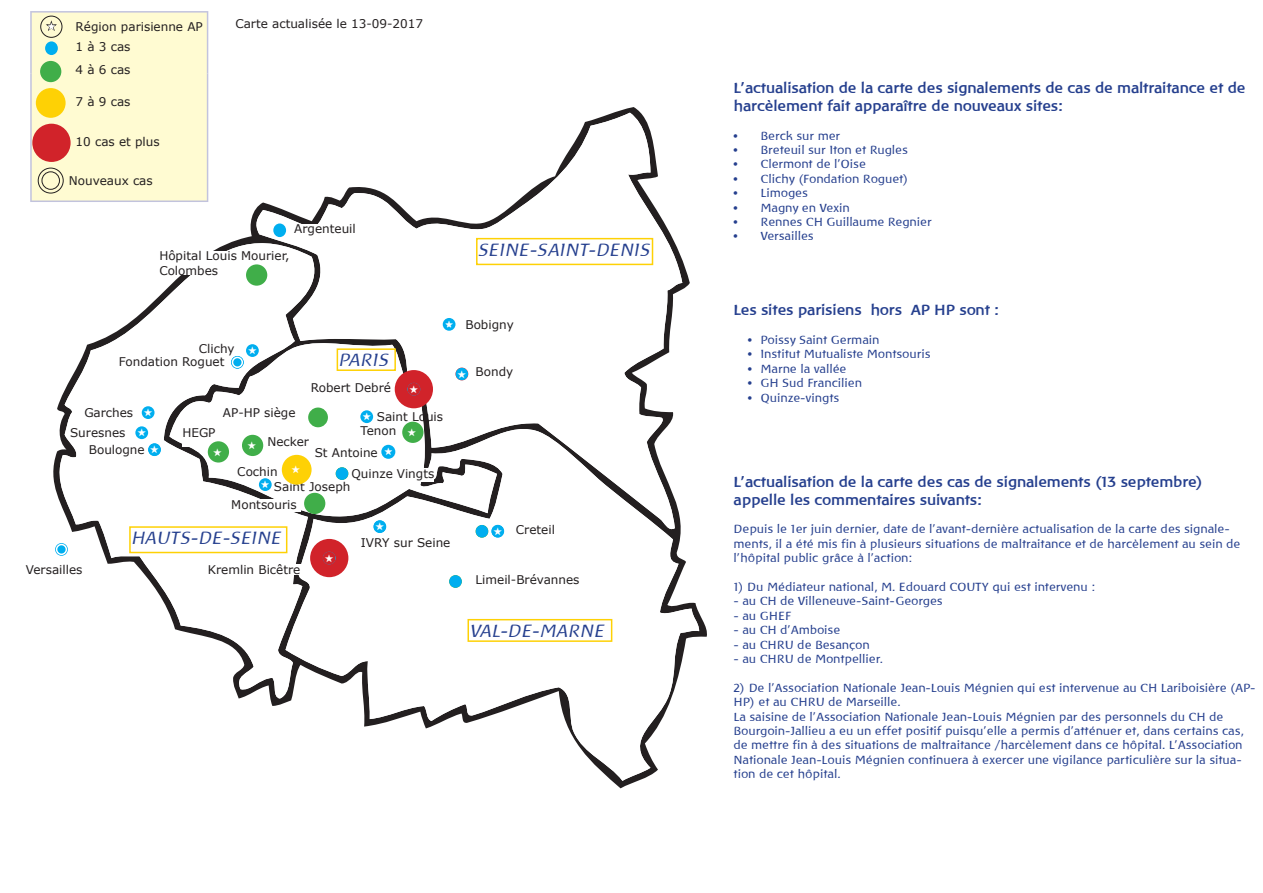
<style>
.page{position:relative;width:1263px;height:893px;background:#fff}
.page>*{position:absolute;margin:0;border:0;box-sizing:border-box;transform-origin:0 0}
.t1{font:italic 18px "Baar Philos";color:#253f8e}
.t2{font:700 15px/18px "Baar Philos";color:#253f8e}
.t3{font:12px/14.4px "Baar Philos";color:#253f8e}
.t4{font:12px/14.4px "Verdana";color:#231f20}
</style>
<div class="page">
<svg style="left:322px;top:113px;width:360px;height:308px"></svg>
<svg style="left:53px;top:202px;width:269px;height:496px"></svg>
<svg style="left:169px;top:338px;width:328px;height:183px"></svg>
<svg style="left:285px;top:421px;width:414px;height:360px"></svg>
<div style="left:159px;top:251px;width:135px;height:24px;background:#fff"></div>
<div style="left:294px;top:224px;width:89px;height:13px;background:#fff"></div>
<div style="left:273px;top:223px;width:13px;height:14px;background:#00aeef;border-radius:50%"></div>
<div style="left:26px;top:564px;width:63px;height:10px;background:#fff"></div>
<div style="left:476px;top:525px;width:12px;height:13px;background:#00aeef;border-radius:50%"></div>
<div style="left:455px;top:368px;width:13px;height:12px;background:#00aeef;border-radius:50%"></div>
<div style="left:310px;top:539px;width:38px;height:38px;background:#d1232a;border-radius:50%"></div>
<div style="left:208px;top:564px;width:101px;height:11px;background:#fff"></div>
<div style="left:449px;top:575px;width:13px;height:13px;background:#00aeef;border-radius:50%"></div>
<svg style="left:142px;top:406px;width:13px;height:13px"></svg>
<svg style="left:148px;top:443px;width:13px;height:13px"></svg>
<svg style="left:491px;top:525px;width:13px;height:13px"></svg>
<div style="left:246px;top:264px;width:21px;height:22px;background:#40ae49;border-radius:50%"></div>
<svg style="left:135px;top:426px;width:13px;height:13px"></svg>
<svg style="left:246px;top:344px;width:13px;height:13px"></svg>
<div style="left:443px;top:318px;width:12px;height:13px;background:#00aeef;border-radius:50%"></div>
<div style="left:308px;top:408px;width:20px;height:19px;background:#40ae49;border-radius:50%"></div>
<div style="left:182px;top:428px;width:38px;height:18px;background:#fff"></div>
<div style="left:208px;top:441px;width:21px;height:22px;background:#40ae49;border-radius:50%"></div>
<div style="left:361px;top:425px;width:38px;height:19px;background:#fff"></div>
<div style="left:402px;top:422px;width:21px;height:21px;background:#40ae49;border-radius:50%"></div>
<div style="left:351px;top:468px;width:83px;height:14px;background:#fff"></div>
<div style="left:237px;top:467px;width:41px;height:9px;background:#fff"></div>
<div style="left:315px;top:447px;width:73px;height:13px;background:#fff"></div>
<div style="left:361px;top:538px;width:104px;height:10px;background:#fff"></div>
<div style="left:267px;top:437px;width:45px;height:13px;background:#fff"></div>
<svg style="left:373px;top:520px;width:13px;height:13px"></svg>
<div style="left:311px;top:383px;width:83px;height:14px;background:#fff"></div>
<div style="left:395px;top:370px;width:38px;height:38px;background:#d1232a;border-radius:50%"></div>
<svg style="left:408px;top:383px;width:12px;height:13px"></svg>
<div style="left:381px;top:445px;width:14px;height:14px;background:#00aeef;border-radius:50%"></div>
<div style="left:336px;top:467px;width:12px;height:13px;background:#00aeef;border-radius:50%"></div>
<div style="left:304px;top:493px;width:21px;height:21px;background:#40ae49;border-radius:50%"></div>
<div style="left:231px;top:500px;width:70px;height:12px;background:#fff"></div>
<div style="left:129px;top:526px;width:158px;height:27px;border:2px solid #fed105"></div>
<div style="left:476px;top:238px;width:177px;height:27px;border:2px solid #fed105"></div>
<div style="left:337px;top:348px;width:59px;height:23px;border:2px solid #fed105"></div>
<div style="left:467px;top:619px;width:145px;height:23px;border:2px solid #fed105"></div>
<svg style="left:360px;top:410px;width:13px;height:13px"></svg>
<svg style="left:259px;top:478px;width:13px;height:13px"></svg>
<div style="left:362px;top:412px;width:9px;height:9px;background:#00aeef;border-radius:50%"></div>
<div style="left:282px;top:455px;width:30px;height:30px;background:#fed105;border-radius:50%"></div>
<div style="left:242px;top:435px;width:21px;height:21px;background:#40ae49;border-radius:50%"></div>
<svg style="left:55px;top:543px;width:13px;height:13px"></svg>
<div style="left:53px;top:541px;width:17px;height:17px;border:1px solid #fff;border-radius:50%"></div>
<div style="left:56px;top:544px;width:11px;height:11px;border:1px solid #fff;border-radius:50%"></div>
<svg style="left:231px;top:356px;width:13px;height:13px"></svg>
<div style="left:229px;top:354px;width:17px;height:17px;border:1px solid #fff;border-radius:50%"></div>
<div style="left:232px;top:357px;width:11px;height:11px;border:1px solid #fff;border-radius:50%"></div>
<svg style="left:144px;top:408px;width:8px;height:8px"></svg>
<svg style="left:150px;top:445px;width:9px;height:8px"></svg>
<svg style="left:494px;top:527px;width:8px;height:8px"></svg>
<svg style="left:138px;top:429px;width:8px;height:7px"></svg>
<svg style="left:248px;top:346px;width:8px;height:8px"></svg>
<svg style="left:30px;top:11px;width:178px;height:191px;background:#f7efc6"></svg>
<svg style="left:376px;top:522px;width:8px;height:8px"></svg>
<svg style="left:410px;top:385px;width:8px;height:8px"></svg>
<svg style="left:261px;top:480px;width:8px;height:8px"></svg>
<p class="t4" style="left:76px;top:19px;width:129px">Région parisienne AP</p>
<p class="t4" style="left:235px;top:16px;width:189px">Carte actualisée le 13-09-2017</p>
<p class="t4" style="left:76px;top:35px;width:56px;line-height:23.2px">1 à 3 cas<br>4 à 6 cas</p>
<p class="t4" style="left:76px;top:94px;width:56px">7 à 9 cas</p>
<p class="t4" style="left:76px;top:134px;width:86px">10 cas et plus</p>
<p class="t4" style="left:69px;top:173px;width:85px">Nouveaux cas</p>
<p class="t4" style="left:294px;top:221px;width:63px">Argenteuil</p>
<p class="t4" style="left:159px;top:249px;width:132px">Hôpital Louis Mourier,<br>Colombes</p>
<h1 class="t1" style="left:477px;top:239px;width:174px">SEINE-SAINT-DENIS</h1>
<p class="t4" style="left:199px;top:341px;width:37px">Clichy</p>
<p class="t4" style="left:119px;top:354px;width:107px">Fondation Roguet</p>
<h1 class="t1" style="left:338px;top:350px;width:52px">PARIS</h1>
<p class="t4" style="left:311px;top:380px;width:82px">Robert Debré</p>
<p class="t4" style="left:84px;top:405px;width:50px">Garches</p>
<p class="t4" style="left:223px;top:405px;width:74px">AP-HP siège</p>
<p class="t4" style="left:377px;top:409px;width:68px">Saint Louis</p>
<p class="t4" style="left:70px;top:425px;width:57px">Suresnes</p>
<p class="t4" style="left:89px;top:442px;width:57px">Boulogne</p>
<p class="t4" style="left:182px;top:425px;width:35px">HEGP</p>
<p class="t4" style="left:361px;top:423px;width:37px">Tenon</p>
<p class="t4" style="left:237px;top:464px;width:42px">Cochin</p>
<p class="t4" style="left:351px;top:466px;width:84px">Quinze Vingts</p>
<p class="t4" style="left:267px;top:434px;width:43px">Necker</p>
<p class="t4" style="left:315px;top:445px;width:65px">St Antoine</p>
<p class="t4" style="left:274px;top:479px;width:78px">Saint Joseph</p>
<p class="t4" style="left:26px;top:562px;width:58px">Versailles</p>
<p class="t4" style="left:231px;top:497px;width:67px">Montsouris</p>
<h1 class="t1" style="left:131px;top:528px;width:152px">HAUTS-DE-SEINE</h1>
<p class="t4" style="left:208px;top:562px;width:94px">Kremlin Bicêtre</p>
<p class="t4" style="left:361px;top:535px;width:91px">IVRY sur Seine</p>
<p class="t4" style="left:465px;top:317px;width:50px">Bobigny</p>
<p class="t4" style="left:476px;top:364px;width:39px">Bondy</p>
<p class="t4" style="left:516px;top:522px;width:41px">Creteil</p>
<p class="t4" style="left:476px;top:572px;width:105px">Limeil-Brévannes</p>
<h1 class="t1" style="left:469px;top:620px;width:136px">VAL-DE-MARNE</h1>
<p class="t2" style="left:733px;top:79px;width:513px">L'actualisation de la carte des signalements de cas de maltraitance et de harcèlement fait apparaître de nouveaux sites:</p>
<p class="t3" style="left:733px;top:128px;width:108px">• Berck sur mer</p>
<p class="t3" style="left:733px;top:143px;width:176px">• Breteuil sur Iton et Rugles</p>
<p class="t3" style="left:733px;top:157px;width:134px">• Clermont de l'Oise</p>
<p class="t3" style="left:733px;top:172px;width:176px">• Clichy (Fondation Roguet)</p>
<p class="t3" style="left:733px;top:186px;width:76px">• Limoges</p>
<p class="t3" style="left:733px;top:200px;width:118px">• Magny en Vexin</p>
<p class="t3" style="left:733px;top:215px;width:200px">• Rennes CH Guillaume Regnier</p>
<p class="t3" style="left:733px;top:229px;width:82px">• Versailles</p>
<p class="t2" style="left:733px;top:301px;width:267px">Les sites parisiens hors AP HP sont :</p>
<p class="t3" style="left:748px;top:333px;width:133px">• Poissy Saint Germain</p>
<p class="t3" style="left:748px;top:347px;width:184px">• Institut Mutualiste Montsouris</p>
<p class="t3" style="left:748px;top:361px;width:100px">• Marne la vallée</p>
<p class="t3" style="left:748px;top:376px;width:116px">• GH Sud Francilien</p>
<p class="t3" style="left:748px;top:390px;width:93px">• Quinze-vingts</p>
<p class="t2" style="left:733px;top:472px;width:471px">L'actualisation de la carte des cas de signalements (13 septembre) appelle les commentaires suivants:</p>
<p class="t3" style="left:733px;top:522px;width:508px">Depuis le 1er juin dernier, date de l'avant-dernière actualisation de la carte des signale&shy;ments, il a été mis fin à plusieurs situations de maltraitance et de harcèlement au sein de l'hôpital public grâce à l'action:</p>
<p class="t3" style="left:733px;top:580px;width:363px">1) Du Médiateur national, M. Edouard COUTY qui est intervenu :</p>
<p class="t3" style="left:733px;top:594px;width:211px">- au CH de Villeneuve-Saint-Georges</p>
<p class="t3" style="left:733px;top:608px;width:59px">- au GHEF</p>
<p class="t3" style="left:733px;top:623px;width:108px">- au CH d'Amboise</p>
<p class="t3" style="left:733px;top:637px;width:138px">- au CHRU de Besançon</p>
<p class="t3" style="left:733px;top:652px;width:151px">- au CHRU de Montpellier.</p>
<p class="t3" style="left:733px;top:680px;width:523px">2) De l'Association Nationale Jean-Louis Mégnien qui est intervenue au CH Lariboisière (AP-HP) et au CHRU de Marseille.<br>La saisine de l'Association Nationale Jean-Louis Mégnien par des personnels du CH de Bourgoin-Jallieu a eu un effet positif puisqu'elle a permis d'atténuer et, dans certains cas, de mettre fin à des situations de maltraitance /harcèlement dans ce hôpital. L'Association Nationale Jean-Louis Mégnien continuera à exercer une vigilance particulière sur la situa&shy;tion de cet hôpital.</p>
</div>
